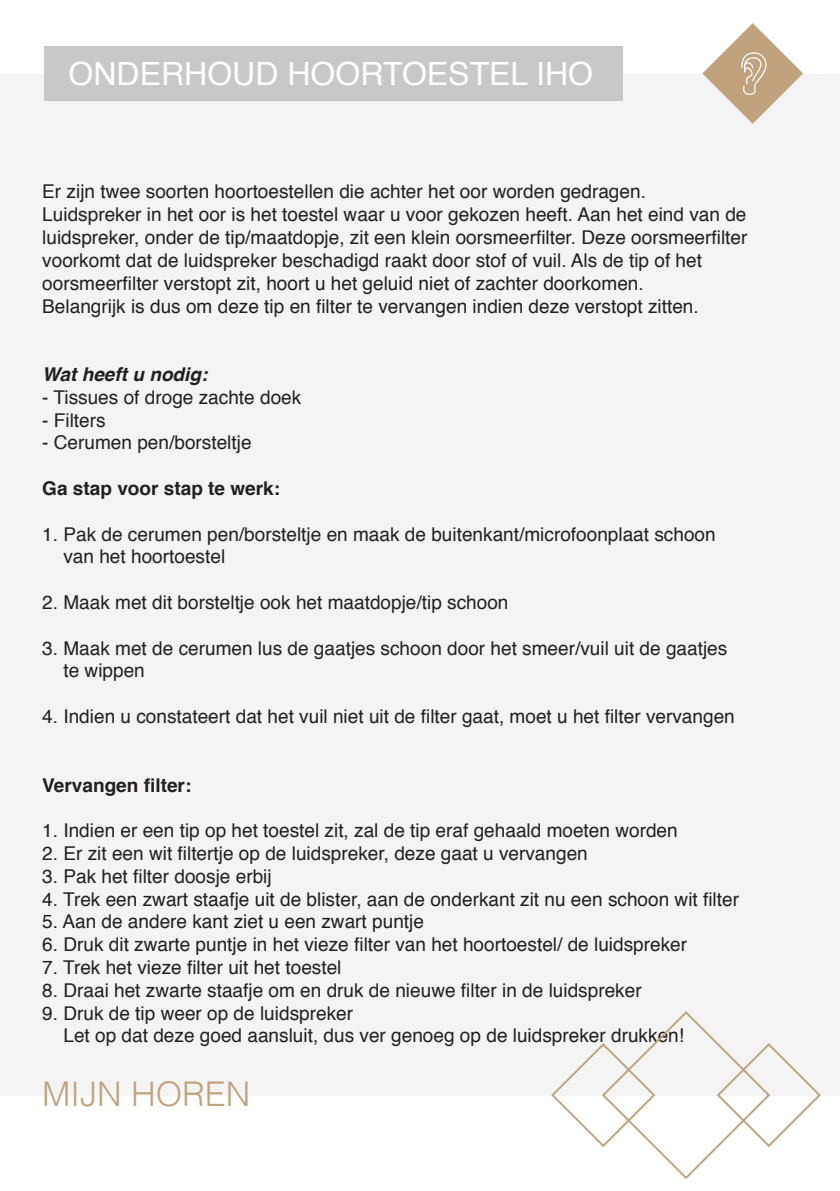
<style>
.page{position:relative;width:840px;height:1191px;background:#fff}
.page>*{position:absolute;margin:0;border:0;box-sizing:border-box;transform-origin:0 0}
.t1{font:300 34px "Helvetica";color:#c0a37d}
.t2{font:32px "Helvetica";color:#fff}
.t3{font:19px "Helvetica";color:#231f20}
.t4{font:700 19px "Helvetica";color:#231f20}
.t5{font:italic 700 19px "Helvetica";color:#231f20}
</style>
<div class="page">
<div style="left:0;top:74px;width:839px;height:1021px;background:#f4f4f4"></div>
<svg style="left:702px;top:23px;width:100px;height:101px"></svg>
<svg style="left:549px;top:1011px;width:272px;height:168px"></svg>
<div style="left:44px;top:47px;width:578px;height:54px;background:#c8c8c8"></div>
<p class="t2" style="left:68px;top:49px;width:525px">ONDERHOUD HOORTOESTEL IHO</p>
<p class="t3" style="left:42px;top:177px;width:605px">Er zijn twee soorten hoortoestellen die achter het oor worden gedragen.</p>
<p class="t3" style="left:42px;top:200px;width:705px">Luidspreker in het oor is het toestel waar u voor gekozen heeft. Aan het eind van de</p>
<p class="t3" style="left:42px;top:223px;width:706px">luidspreker, onder de tip/maatdopje, zit een klein oorsmeerfilter. Deze oorsmeerfilter</p>
<p class="t3" style="left:42px;top:246px;width:661px">voorkomt dat de luidspreker beschadigd raakt door stof of vuil. Als de tip of het</p>
<p class="t3" style="left:42px;top:268px;width:602px">oorsmeerfilter verstopt zit, hoort u het geluid niet of zachter doorkomen.</p>
<p class="t3" style="left:42px;top:291px;width:657px">Belangrijk is dus om deze tip en filter te vervangen indien deze verstopt zitten.</p>
<p class="t5" style="left:42px;top:358px;width:167px">Wat heeft u nodig:</p>
<p class="t3" style="left:42px;top:382px;width:260px">- Tissues of droge zachte doek</p>
<p class="t3" style="left:42px;top:405px;width:65px">- Filters</p>
<p class="t3" style="left:42px;top:428px;width:211px">- Cerumen pen/borsteltje</p>
<p class="t4" style="left:42px;top:473px;width:239px">Ga stap voor stap te werk:</p>
<p class="t3" style="left:42px;top:519px;width:674px">1. Pak de cerumen pen/borsteltje en maak de buitenkant/microfoonplaat schoon</p>
<p class="t3" style="left:63px;top:542px;width:163px">van het hoortoestel</p>
<p class="t3" style="left:42px;top:588px;width:467px">2. Maak met dit borsteltje ook het maatdopje/tip schoon</p>
<p class="t3" style="left:42px;top:633px;width:686px">3. Maak met de cerumen lus de gaatjes schoon door het smeer/vuil uit de gaatjes</p>
<p class="t3" style="left:63px;top:656px;width:83px">te wippen</p>
<p class="t3" style="left:42px;top:702px;width:693px">4. Indien u constateert dat het vuil niet uit de filter gaat, moet u het filter vervangen</p>
<p class="t4" style="left:42px;top:769px;width:150px">Vervangen filter:</p>
<p class="t3" style="left:42px;top:816px;width:636px">1. Indien er een tip op het toestel zit, zal de tip eraf gehaald moeten worden</p>
<p class="t3" style="left:42px;top:838px;width:546px">2. Er zit een wit filtertje op de luidspreker, deze gaat u vervangen</p>
<p class="t3" style="left:42px;top:861px;width:231px">3. Pak het filter doosje erbij</p>
<p class="t3" style="left:42px;top:884px;width:698px">4. Trek een zwart staafje uit de blister, aan de onderkant zit nu een schoon wit filter</p>
<p class="t3" style="left:42px;top:907px;width:383px">5. Aan de andere kant ziet u een zwart puntje</p>
<p class="t3" style="left:42px;top:930px;width:646px">6. Druk dit zwarte puntje in het vieze filter van het hoortoestel/ de luidspreker</p>
<p class="t3" style="left:42px;top:952px;width:300px">7. Trek het vieze filter uit het toestel</p>
<p class="t3" style="left:42px;top:975px;width:600px">8. Draai het zwarte staafje om en druk de nieuwe filter in de luidspreker</p>
<p class="t3" style="left:42px;top:998px;width:312px">9. Druk de tip weer op de luidspreker</p>
<p class="t3" style="left:63px;top:1021px;width:621px">Let op dat deze goed aansluit, dus ver genoeg op de luidspreker drukken!</p>
<p class="t1" style="left:42px;top:1065px;width:209px">MIJN HOREN</p>
</div>
